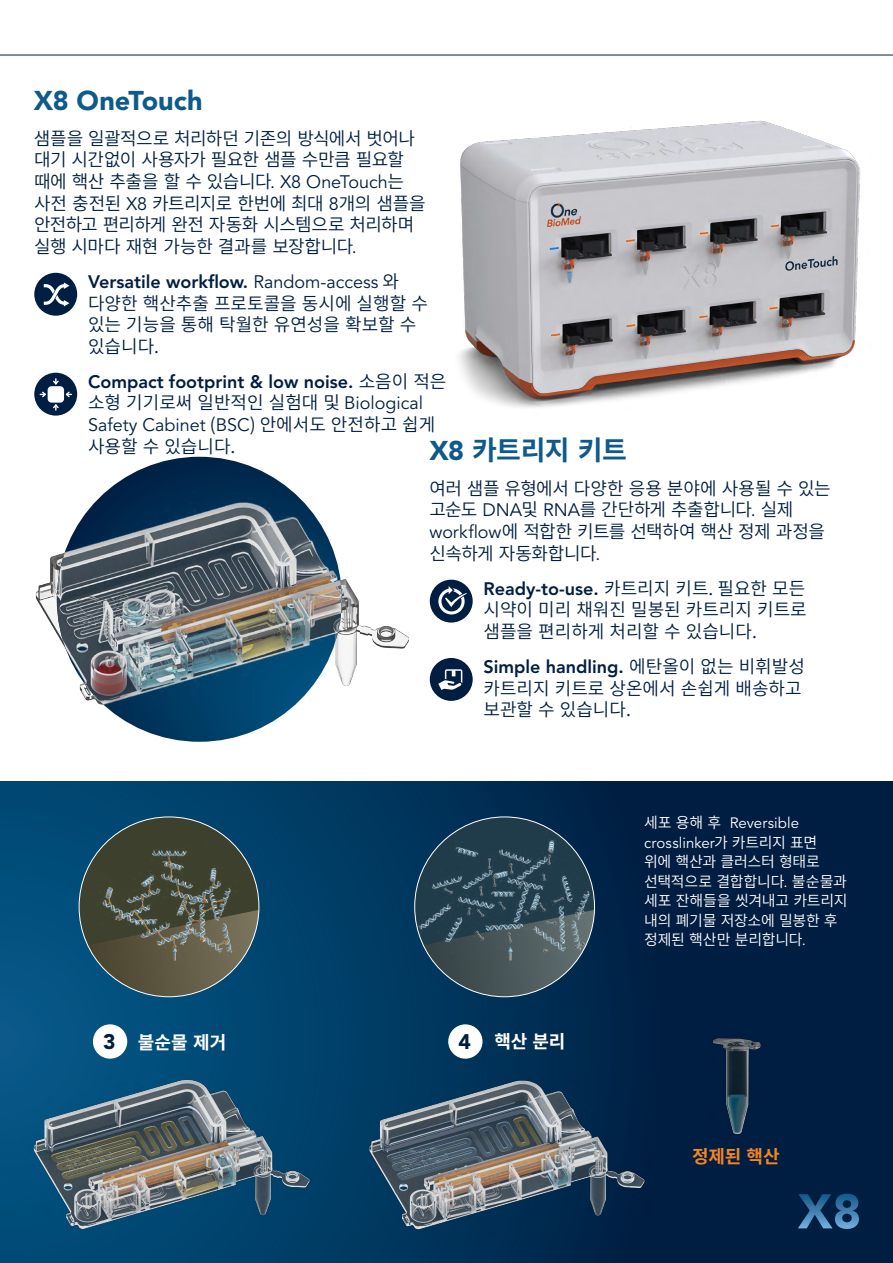
<style>
.page{position:relative;width:893px;height:1263px;background:#fff}
.page>*{position:absolute;margin:0;border:0;box-sizing:border-box;transform-origin:0 0}
.t1{font:900 27px "Avenir LT Pro";color:#0e5a8b}
.t2{font:700 27px "Source Han Sans";letter-spacing:-.02em;color:#0e5a8b}
.t3{font:18px/21.6px "Source Han Sans";color:#001e42}
.t4{font:18px/21.6px "Source Han Sans";letter-spacing:-.03em;color:#001e42}
.t5{font:800 18px "Avenir LT Pro";color:#001e42}
.t6{font:18px/21.6px "Source Han Sans";letter-spacing:-.025em;color:#001e42}
.t7{font:18px "Avenir LT Pro";color:#001e42}
.t8{font:700 18px "Source Han Sans";letter-spacing:-.005em;color:#fff}
.t9{font:700 18px "Source Han Sans";color:#f58420}
.t10{font:15px/19.5px "Source Han Sans";letter-spacing:-.015em;color:#fff}
.t11{font:15px/19.5px "Avenir LT Pro";letter-spacing:.005em;color:#fff}
.s1{font-family:"Avenir LT Pro"}
.s2{font-weight:400}
.s3{font-family:"Source Han Sans";font-weight:400}
.s4{font-family:"Source Han Sans"}
.s5{font-family:"Avenir LT Pro";font-weight:900}
.s6{font-family:"Avenir LT Pro";font-weight:900;font-size:21px;color:#001e42}
</style>
<div class="page">
<div style="left:0;top:782px;width:893px;height:481px;background:linear-gradient(to right,#025481,#001536)"></div>
<div style="left:430px;top:580px;width:43px;height:42px;background:#001e42;border-radius:50%"></div>
<svg style="left:438px;top:586px;width:29px;height:28px"></svg>
<div style="left:430px;top:658px;width:43px;height:43px;background:#001e42;border-radius:50%"></div>
<svg style="left:438px;top:669px;width:24px;height:21px"></svg>
<img style="left:35px;top:457px;width:374px;height:285px">
<svg style="left:79px;top:817px;width:180px;height:180px;background:#084d78"></svg>
<img style="left:79px;top:817px;width:180px;height:180px;border-radius:90px">
<div style="left:93px;top:1024px;width:34px;height:35px;background:#fff;border-radius:50%"></div>
<img style="left:21px;top:1069px;width:294px;height:167px">
<svg style="left:415px;top:817px;width:179px;height:180px;background:#09365a"></svg>
<img style="left:415px;top:817px;width:179px;height:180px;border-radius:90px">
<div style="left:448px;top:1024px;width:34px;height:35px;background:#fff;border-radius:50%"></div>
<img style="left:347px;top:1073px;width:304px;height:161px">
<img style="left:459px;top:120px;width:402px;height:288px">
<img style="left:706px;top:1029px;width:60px;height:110px">
<hr style="left:0;top:55px;width:893px;height:1px;background:#001e42">
<div style="left:34px;top:273px;width:43px;height:43px;background:#001e42;border-radius:50%"></div>
<svg style="left:44px;top:282px;width:25px;height:24px"></svg>
<div style="left:34px;top:373px;width:43px;height:43px;background:#001e42;border-radius:50%"></div>
<svg style="left:40px;top:379px;width:31px;height:31px"></svg>
<svg style="left:798px;top:1193px;width:61px;height:36px;background:#21517b"></svg>
<h1 class="t1" style="left:34px;top:84px;width:170px">X8 OneTouch</h1>
<p class="t4" style="left:34px;top:128px;width:393px">샘플을 일괄적으로 처리하던 기존의 방식에서 벗어나 대기 시간없이 사용자가 필요한 샘플 수만큼 필요할 때에 핵산 추출을 할 수 있습니다<span class="s1">. X8 OneTouch</span>는 사전 충전된 <span class="s1">X8</span> 카트리지로 한번에 최대 <span class="s1">8</span>개의 샘플을 안전하고 편리하게 완전 자동화 시스템으로 처리하며 실행 시마다 재현 가능한 결과를 보장합니다<span class="s1">.</span></p>
<p class="t5" style="left:88px;top:271px;width:312px">Versatile workflow. <span class="s2">Random-access</span> <span class="s3">와</span></p>
<p class="t3" style="left:88px;top:292px;width:341px">다양한 핵산추출 프로토콜을 동시에 실행할 수 있는 기능을 통해 탁월한 유연성을 확보할 수 있습니다.</p>
<p class="t5" style="left:88px;top:371px;width:360px">Compact footprint &amp; low noise. <span class="s3">소음이 적은</span></p>
<p class="t3" style="left:88px;top:392px;width:336px">소형 기기로써 일반적인 실험대 및 <span class="s1">Biological</span></p>
<p class="t7" style="left:88px;top:414px;width:349px">Safety Cabinet <span class="s4">(</span>BSC<span class="s4">) 안에서도 안전하고 쉽게</span></p>
<p class="t3" style="left:88px;top:436px;width:149px">사용할 수 있습니다.</p>
<h1 class="t2" style="left:429px;top:435px;width:199px"><span class="s5">X8</span> 카트리지 키트</h1>
<p class="t6" style="left:429px;top:478px;width:403px">여러 샘플 유형에서 다양한 응용 분야에 사용될 수 있는 고순도 <span class="s1">DNA</span>및 <span class="s1">RNA</span>를 간단하게 추출합니다<span class="s1">.</span> 실제 <span class="s1">workflow</span>에 적합한 키트를 선택하여 핵산 정제 과정을 신속하게 자동화합니다<span class="s1">.</span></p>
<p class="t5" style="left:483px;top:578px;width:323px">Ready-to-use. <span class="s3">카트리지 키트. 필요한 모든</span></p>
<p class="t3" style="left:483px;top:599px;width:325px">시약이 미리 채워진 밀봉된 카트리지 키트로 샘플을 편리하게 처리할 수 있습니다.</p>
<p class="t5" style="left:483px;top:656px;width:323px">Simple handling. <span class="s3">에탄올이 없는 비휘발성</span></p>
<p class="t3" style="left:483px;top:678px;width:320px">카트리지 키트로 상온에서 손쉽게 배송하고 보관할 수 있습니다.</p>
<p class="t8" style="left:103px;top:1032px;width:124px"><span class="s6">3</span> 불순물 제거</p>
<p class="t8" style="left:458px;top:1031px;width:108px"><span class="s6">4</span> 핵산 분리</p>
<p class="t11" style="left:644px;top:814px;width:174px"><span class="s4">세포 용해 후</span> Reversible crosslinker<span class="s4">가 카트리지 표면</span></p>
<p class="t10" style="left:644px;top:852px;width:205px">위에 핵산과 클러스터 형태로 선택적으로 결합합니다<span class="s1">.</span> 불순물과 세포 잔해들을 씻겨내고 카트리지 내의 폐기물 저장소에 밀봉한 후 정제된 핵산만 분리합니다<span class="s1">.</span></p>
<p class="t9" style="left:692px;top:1146px;width:89px">정제된 핵산</p>
</div>
